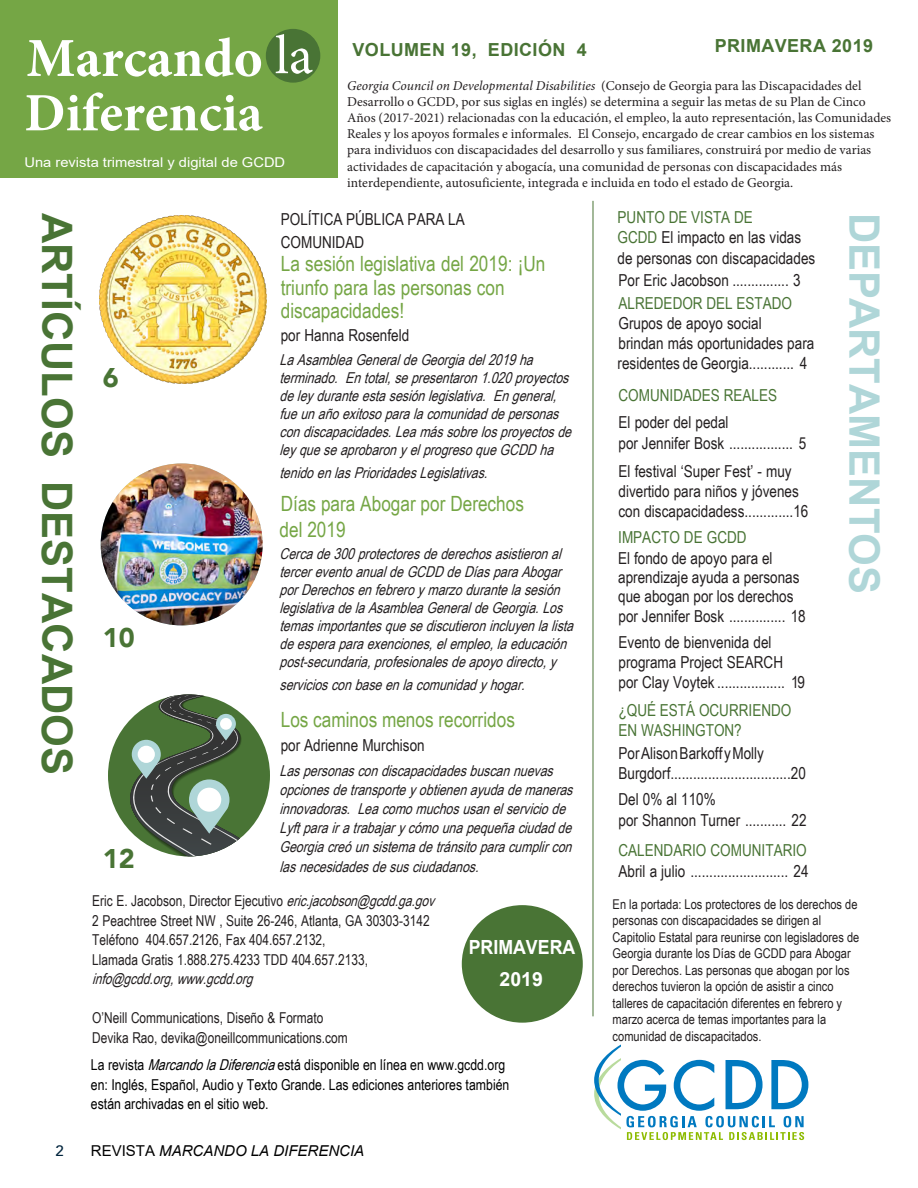
<style>
.page{position:relative;width:918px;height:1188px;background:#fff}
.page>*{position:absolute;margin:0;border:0;box-sizing:border-box;transform-origin:0 0}
.t1{font:700 55.2px "Minion Pro";color:#fff}
.t2{font:55.2px "Minion Pro";color:#fff}
.t3{font:700 54px "Minion Pro";color:#fff}
.t4{font:700 42px "Arial";color:#497435}
.t5{font:700 42px "Arial";color:#afd6d8}
.t6{font:900 27px "Avenir";color:#497435}
.t7{font:21px/23.2px "Arial Narrow";color:#75a645}
.t8{font:700 19.5px "Arial";color:#fff;scale:.91 1}
.t9{font:700 19.5px "Arial";color:#fff}
.t10{font:700 18px "Arial";letter-spacing:.025em;color:#497435}
.t11{font:16.5px/19.8px "Arial Narrow";color:#231f20}
.t12{font:16.5px/27.6px "Arial Narrow";color:#497435}
.t13{font:italic 15px/18px "Arial Narrow";color:#231f20}
.t14{font:15px/19.5px "Arial Narrow";color:#231f20}
.t15{font:15px/19.5px "Arial Narrow";color:#000}
.t16{font:italic 15px "Arial";color:#000}
.t17{font:500 15px "Avenir";color:#03263e}
.t18{font:13.5px/16.2px "Minion Pro";color:#231f20}
.t19{font:13.5px/16.5px "Arial Narrow";color:#231f20}
.t20{font:13.5px "Arial";color:#fff;scale:1.09 1}
.s1{font-style:italic}
.s2{color:#497435}
.s3{color:#231f20}
.s4{font-style:normal}
</style>
<div class="page">
<img style="left:101px;top:463px;width:162px;height:162px;border-radius:81px">
<hr style="left:593px;top:201px;width:1px;height:815px;background:#497435">
<div style="left:0;top:0;width:337px;height:177px;background:#75a645"></div>
<div style="left:266px;top:29px;width:54px;height:54px;background:#497435;border-radius:50%"></div>
<img style="left:99px;top:216px;width:168px;height:167px">
<svg style="left:594px;top:1044px;width:214px;height:96px"></svg>
<div style="left:462px;top:905px;width:121px;height:118px;background:#497435;border-radius:50%"></div>
<div style="left:108px;top:694px;width:162px;height:162px;background:#497435;border-radius:50%"></div>
<svg style="left:123px;top:694px;width:147px;height:162px"></svg>
<div style="left:220px;top:718px;width:12px;height:12px;background:#fff;border-radius:50%"></div>
<h1 class="t2" style="left:275px;top:19px;width:40px">la</h1>
<p class="t1" style="left:26px;top:19px;width:238px">Marcando</p>
<p class="t3" style="left:24px;top:75px;width:240px">Diferencia</p>
<p class="t20" style="left:24px;top:152px;width:241px">Una revista trimestral y digital de GCDD</p>
<p class="t10" style="left:353px;top:36px;width:236px">VOLUMEN 19, EDICIÓN 4</p>
<p class="t10" style="left:715px;top:33px;width:160px">PRIMAVERA 2019</p>
<p class="t18" style="left:347px;top:77px;width:546px"><span class="s1">Georgia Council on Developmental Disabilities</span> (Consejo de Georgia para las Discapacidades del Desarrollo o GCDD, por sus siglas en inglés) se determina a seguir las metas de su Plan de Cinco Años (2017-2021) relacionadas con la educación, el empleo, la auto representación, las Comunidades Reales y los apoyos formales e informales. El Consejo, encargado de crear cambios en los sistemas para individuos con discapacidades del desarrollo y sus familiares, construirá por medio de varias actividades de capacitación y abogacía, una comunidad de personas con discapacidades más interdependiente, autosuficiente, integrada e incluida en todo el estado de Georgia.</p>
<p class="t11" style="left:281px;top:206px;width:185px;line-height:23.5px">POLÍTICA PÚBLICA PARA LA<br>COMUNIDAD</p>
<p class="t7" style="left:281px;top:252px;width:266px">La sesión legislativa del 2019: ¡Un triunfo para las personas con discapacidades!</p>
<p class="t11" style="left:281px;top:325px;width:130px">por Hanna Rosenfeld</p>
<p class="t13" style="left:280px;top:350px;width:299px">LaAsambleaGeneraldeGeorgiadel2019ha terminado. Entotal,sepresentaron1.020proyectos deleyduranteestasesiónlegislativa. Engeneral, fueunañoexitosoparalacomunidaddepersonas condiscapacidades.Leamássobrelosproyectosde leyqueseaprobaronyelprogresoqueGCDDha</p>
<p class="t13" style="left:280px;top:463px;width:215px">tenidoenlasPrioridadesLegislativas.</p>
<p class="t7" style="left:280px;top:491px;width:246px;line-height:25.2px">Días para Abogar por Derechos del 2019</p>
<p class="t13" style="left:280px;top:545px;width:301px">Cercade300protectoresdederechosasistieronal tercereventoanualdeGCDDdeDíasparaAbogar porDerechosenfebreroymarzodurantelasesión legislativadelaAsambleaGeneraldeGeorgia.Los temasimportantesquesediscutieronincluyenlalista deesperaparaexenciones,elempleo,laeducación post-secundaria,profesionalesdeapoyodirecto,y</p>
<p class="t13" style="left:280px;top:675px;width:252px">serviciosconbaseenlacomunidadyhogar.</p>
<p class="t7" style="left:281px;top:707px;width:236px">Los caminos menos recorridos</p>
<p class="t11" style="left:281px;top:734px;width:145px">por Adrienne Murchison</p>
<p class="t13" style="left:280px;top:761px;width:300px;line-height:19px">Laspersonascondiscapacidadesbuscannuevas opcionesdetransporteyobtienenayudademaneras innovadoras. Leacomomuchosusanelserviciode Lyftparairatrabajarycómounapequeñaciudadde Georgiacreóunsistemadetránsitoparacumplircon lasnecesidadesdesusciudadanos.</p>
<p class="t11" style="left:618px;top:206px;width:199px;line-height:20.4px"><span class="s2">PUNTO DE VISTA DE<br>GCDD</span> El impacto en las vidas de personas con discapacidades</p>
<p class="t11" style="left:618px;top:270px;width:184px">Por Eric Jacobson ............... 3</p>
<p class="t11" style="left:618px;top:293px;width:198px"><span class="s2">ALREDEDOR DEL ESTADO<br></span>Grupos de apoyo social<br>brindan más oportunidades para residentes de Georgia............ 4</p>
<p class="t12" style="left:619px;top:380px;width:160px">COMUNIDADES REALES<br><span class="s3">El poder del pedal</span></p>
<p class="t11" style="left:619px;top:433px;width:189px">por Jennifer Bosk ................. 5</p>
<p class="t11" style="left:619px;top:461px;width:191px">El festival ‘Super Fest’ - muy divertido para niños y jóvenes con discapacidadess.............16</p>
<p class="t11" style="left:618px;top:526px;width:156px;line-height:21px"><span class="s2">IMPACTO DE GCDD<br></span>El fondo de apoyo para el</p>
<p class="t11" style="left:618px;top:567px;width:183px;line-height:19.2px">aprendizaje ayuda a personas que abogan por los derechos</p>
<p class="t11" style="left:618px;top:606px;width:189px">por Jennifer Bosk ............... 18</p>
<p class="t11" style="left:619px;top:632px;width:166px">Evento de bienvenida del programa Project SEARCH</p>
<p class="t11" style="left:619px;top:671px;width:188px">por Clay Voytek .................. 19</p>
<p class="t12" style="left:619px;top:700px;width:174px;line-height:19.8px">¿QUÉ ESTÁ OCURRIENDO<br>EN WASHINGTON?</p>
<p class="t11" style="left:619px;top:743px;width:189px">Por Alison Barkoff y Molly<br>Burgdorf................................20</p>
<p class="t11" style="left:619px;top:789px;width:99px">Del 0% al 110%</p>
<p class="t11" style="left:619px;top:810px;width:190px">por Shannon Turner ........... 22</p>
<p class="t12" style="left:619px;top:836px;width:190px">CALENDARIO COMUNITARIO</p>
<p class="t11" style="left:619px;top:861px;width:192px">Abril a julio .......................... 24</p>
<p class="t4" style="left:87px;top:213px;width:564px;rotate:90deg">ARTÍCULOS DESTACADOS</p>
<p class="t5" style="left:894px;top:213px;width:382px;rotate:90deg">DEPARTAMENTOS</p>
<p class="t6" style="left:103px;top:354px;width:17px">6</p>
<p class="t6" style="left:103px;top:614px;width:33px">10</p>
<p class="t6" style="left:103px;top:835px;width:33px">12</p>
<p class="t14" style="left:92px;top:891px;width:349px">Eric E. Jacobson, Director Ejecutivo <span class="s1">eric.jacobson@gcdd.ga.gov </span>2 Peachtree Street NW , Suite 26-246, Atlanta, GA 30303-3142<br>Teléfono 404.657.2126, Fax 404.657.2132,<br>Llamada Gratis 1.888.275.4233 TDD 404.657.2133, <span class="s1">info@gcdd.org,www.gcdd.org</span></p>
<p class="t14" style="left:92px;top:1008px;width:257px">O’Neill Communications, Diseño &amp; Formato<br>Devika Rao, devika@oneillcommunications.com</p>
<p class="t19" style="left:613px;top:895px;width:248px">En la portada: Los protectores de los derechos de personas con discapacidades se dirigen al Capitolio Estatal para reunirse con legisladores de Georgia durante los Días de GCDD para Abogar por Derechos. Las personas que abogan por los derechos tuvieron la opción de asistir a cinco talleres de capacitación diferentes en febrero y marzo acerca de temas importantes para la comunidad de discapacitados.</p>
<p class="t8" style="left:469px;top:934px;width:119px">PRIMAVERA</p>
<p class="t9" style="left:500px;top:965px;width:45px">2019</p>
<p class="t17" style="left:56px;top:1138px;width:10px">2</p>
<p class="t15" style="left:91px;top:1055px;width:420px">La revista <span class="s1">MarcandolaDiferencia</span>está disponible en línea en www.gcdd.org en: Inglés, Español, Audio y Texto Grande. Las ediciones anteriores también están archivadas en el sitio web.</p>
<p class="t16" style="left:91px;top:1141px;width:275px"><span class="s4">REVISTA</span> MARCANDO LA DIFERENCIA</p>
</div>
